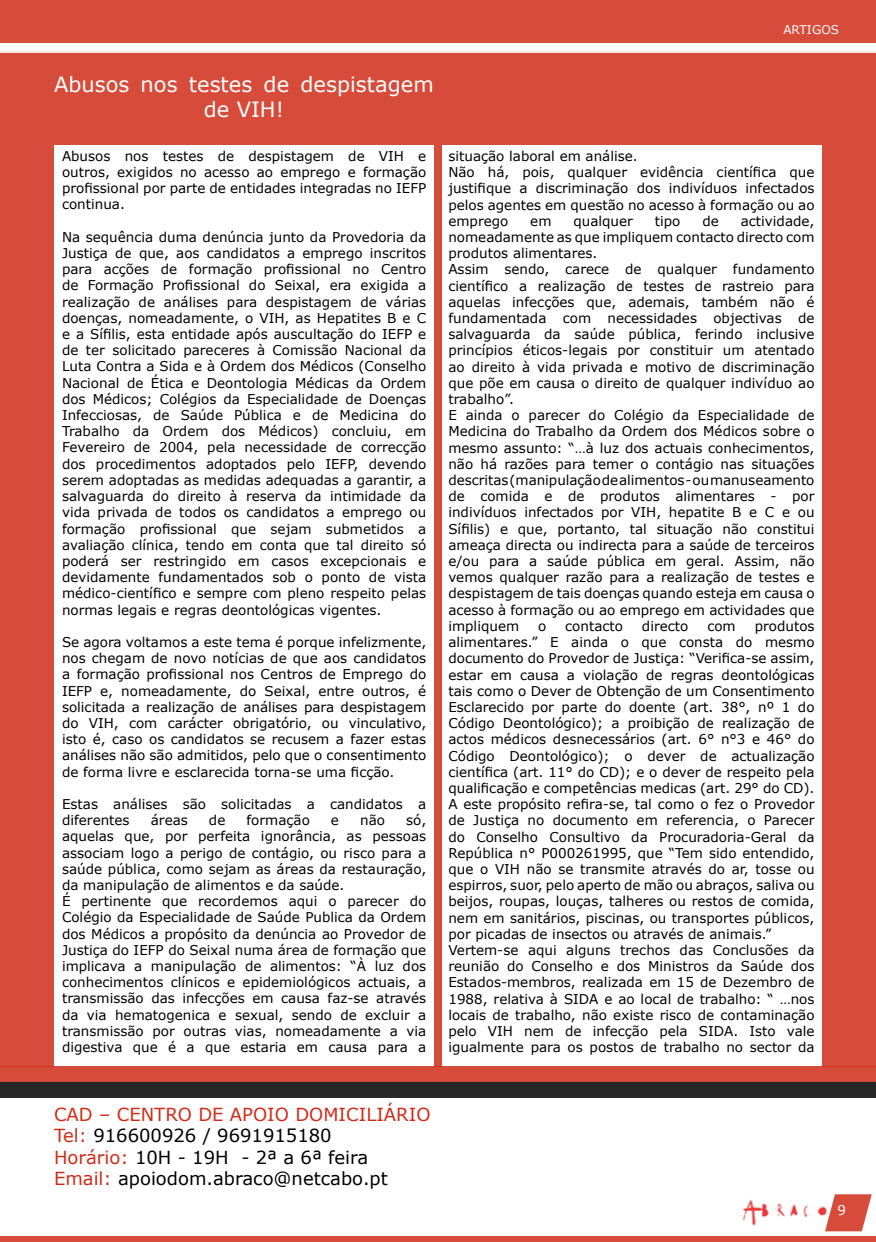
<style>
.page{position:relative;width:876px;height:1242px;background:#fff}
.page>*{position:absolute;margin:0;border:0;box-sizing:border-box;transform-origin:0 0}
.t1{font:21px/25.2px "Verdana";color:#fff;text-align:center}
.t2{font:18px/21.6px "Verdana";color:#000}
.t3{font:13.5px/16.2px "Verdana";color:#000}
.t4{font:12px "Verdana";color:#fff}
.s1{color:#cf2b17}
</style>
<div class="page">
<div style="left:822px;top:145px;width:54px;height:921px;background:#d64b3a"></div>
<div style="left:434px;top:145px;width:8px;height:921px;background:#d64b3a"></div>
<div style="left:0;top:0;width:876px;height:43px;background:#d64b3a"></div>
<div style="left:0;top:52px;width:876px;height:93px;background:#d64b3a"></div>
<div style="left:0;top:1236px;width:876px;height:6px;background:#d64b3a"></div>
<div style="left:0;top:145px;width:54px;height:921px;background:#d64b3a"></div>
<img style="left:742px;top:1199px;width:83px;height:27px">
<svg style="left:825px;top:1194px;width:47px;height:37px"></svg>
<svg style="left:0;top:1066px;width:876px;height:32px;background:#7e3830"></svg>
<p class="t4" style="left:783px;top:22px;width:57px">ARTIGOS</p>
<h1 class="t1" style="left:54px;top:72px;width:381px">Abusos nos testes de despistagem de VIH!</h1>
<p class="t3" style="left:62px;top:148px;width:366px;text-align:justify">Abusos nos testes de despistagem de VIH e outros, exigidos no acesso ao emprego e formação profissional por parte de entidades integradas no IEFP continua.</p>
<p class="t3" style="left:62px;top:229px;width:366px;text-align:justify">Na sequência duma denúncia junto da Provedoria da Justiça de que, aos candidatos a emprego inscritos para acções de formação profissional no Centro de Formação Profissional do Seixal, era exigida a realização de análises para despistagem de várias doenças, nomeadamente, o VIH, as Hepatites B e C e a Sífilis, esta entidade após auscultação do IEFP e de ter solicitado pareceres à Comissão Nacional da Luta Contra a Sida e à Ordem dos Médicos (Conselho Nacional de Ética e Deontologia Médicas da Ordem dos Médicos; Colégios da Especialidade de Doenças Infecciosas, de Saúde Pública e de Medicina do Trabalho da Ordem dos Médicos) concluiu, em Fevereiro de 2004, pela necessidade de correcção dos procedimentos adoptados pelo IEFP, devendo serem adoptadas as medidas adequadas a garantir, a salvaguarda do direito à reserva da intimidade da vida privada de todos os candidatos a emprego ou formação profissional que sejam submetidos a avaliação clínica, tendo em conta que tal direito só poderá ser restringido em casos excepcionais e devidamente fundamentados sob o ponto de vista médico-científico e sempre com pleno respeito pelas normas legais e regras deontológicas vigentes.</p>
<p class="t3" style="left:62px;top:634px;width:366px;text-align:justify">Se agora voltamos a este tema é porque infelizmente, nos chegam de novo notícias de que aos candidatos a formação profissional nos Centros de Emprego do IEFP e, nomeadamente, do Seixal, entre outros, é solicitada a realização de análises para despistagem do VIH, com carácter obrigatório, ou vinculativo, isto é, caso os candidatos se recusem a fazer estas análises não são admitidos, pelo que o consentimento de forma livre e esclarecida torna-se uma ficção.</p>
<p class="t3" style="left:62px;top:796px;width:366px">Estas análises são solicitadas a candidatos a diferentes</p>
<p class="t3" style="left:62px;top:812px;width:366px;text-indent:344px">só, aquelas que, por perfeita ignorância, as pessoas associam logo a perigo de contágio, ou risco para a saúde pública, como sejam as áreas da restauração, da manipulação de alimentos e da saúde.<br>É pertinente que recordemos aqui o parecer do Colégio da Especialidade de Saúde Publica da Ordem dos Médicos a propósito da denúncia ao Provedor de Justiça do IEFP do Seixal numa área de formação que implicava a manipulação de alimentos: “À luz dos conhecimentos clínicos e epidemiológicos actuais, a transmissão das infecções em causa faz-se através da via hematogenica e sexual, sendo de excluir a transmissão por outras vias, nomeadamente a via digestiva que é a que estaria em causa para a</p>
<p class="t3" style="left:151px;top:812px;width:39px">áreas</p>
<p class="t3" style="left:209px;top:812px;width:18px">de</p>
<p class="t3" style="left:247px;top:812px;width:65px">formação</p>
<p class="t3" style="left:331px;top:812px;width:10px">e</p>
<p class="t3" style="left:360px;top:812px;width:26px">não</p>
<p class="t3" style="left:448px;top:148px;width:368px">situação laboral em análise.<br>Não há, pois, qualquer evidência científica que justifique a discriminação dos indivíduos infectados pelos agentes em questão no acesso à formação ou ao emprego</p>
<p class="t3" style="left:448px;top:213px;width:368px;text-indent:292px">actividade, nomeadamente as que impliquem contacto directo com produtos alimentares.<br>Assim sendo, carece de qualquer fundamento científico a realização de testes de rastreio para aquelas infecções que, ademais, também não é fundamentada com necessidades objectivas de salvaguarda da saúde pública, ferindo inclusive princípios éticos-legais por constituir um atentado ao direito à vida privada e motivo de discriminação que põe em causa o direito de qualquer indivíduo ao trabalho”.<br>E ainda o parecer do Colégio da Especialidade de Medicina do Trabalho da Ordem dos Médicos sobre o mesmo assunto: “…à luz dos actuais conhecimentos, não há razões para temer o contágio nas situações descritas (manipulação de alimentos - ou manuseamento de comida e de produtos alimentares - por indivíduos infectados por VIH, hepatite B e C e ou Sífilis) e que, portanto, tal situação não constitui ameaça directa ou indirecta para a saúde de terceiros e/ou para a saúde pública em geral. Assim, não vemos qualquer razão para a realização de testes e despistagem de tais doenças quando esteja em causa o acesso à formação ou ao emprego em actividades que impliquem</p>
<p class="t3" style="left:530px;top:213px;width:23px">em</p>
<p class="t3" style="left:573px;top:213px;width:61px">qualquer</p>
<p class="t3" style="left:655px;top:213px;width:27px">tipo</p>
<p class="t3" style="left:702px;top:213px;width:18px">de</p>
<p class="t3" style="left:448px;top:618px;width:368px;text-indent:306px">produtos alimentares.” E ainda o que consta do mesmo documento do Provedor de Justiça: “Verifica-se assim, estar em causa a violação de regras deontológicas tais como o Dever de Obtenção de um Consentimento Esclarecido por parte do doente (art. 38°, nº 1 do Código Deontológico); a proibição de realização de actos médicos desnecessários (art. 6° n°3 e 46° do Código Deontológico); o dever de actualização científica (art. 11° do CD); e o dever de respeito pela qualificação e competências medicas (art. 29° do CD).<br>A este propósito refira-se, tal como o fez o Provedor de Justiça no documento em referencia, o Parecer do Conselho Consultivo da Procuradoria-Geral da República n° P000261995, que “Tem sido entendido, que o VIH não se transmite através do ar, tosse ou espirros, suor, pelo aperto de mão ou abraços, saliva ou beijos, roupas, louças, talheres ou restos de comida, nem em sanitários, piscinas, ou transportes públicos, por picadas de insectos ou através de animais.” Vertem-se aqui alguns trechos das Conclusões da reunião do Conselho e dos Ministros da Saúde dos Estados-membros, realizada em 15 de Dezembro de 1988, relativa à SIDA e ao local de trabalho: “ …nos locais de trabalho, não existe risco de contaminação pelo VIH nem de infecção pela SIDA. Isto vale igualmente para os postos de trabalho no sector da</p>
<p class="t3" style="left:538px;top:618px;width:10px">o</p>
<p class="t3" style="left:565px;top:618px;width:59px">contacto</p>
<p class="t3" style="left:642px;top:618px;width:48px">directo</p>
<p class="t3" style="left:707px;top:618px;width:30px">com</p>
<h2 class="t2" style="left:54px;top:1103px;width:378px"><span class="s1">CAD – CENTRO DE APOIO DOMICILIÁRIO<br>Tel:</span> 916600926 / 9691915180<br><span class="s1">Horário:</span> 10H - 19H - 2ª a 6ª feira<br><span class="s1">Email:</span> apoiodom.abraco@netcabo.pt</h2>
</div>
